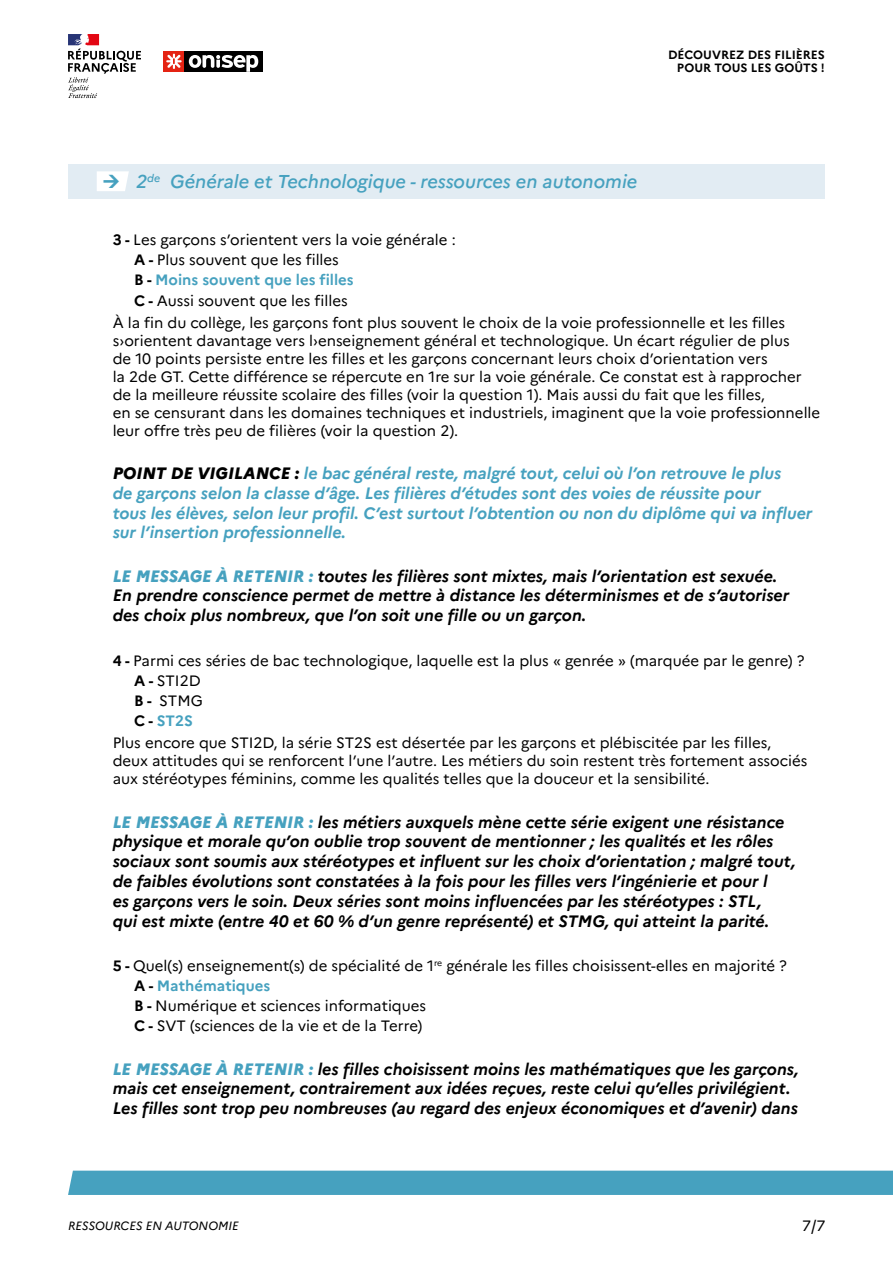
<style>
.page{position:relative;width:893px;height:1263px;background:#fff}
.page>*{position:absolute;margin:0;border:0;box-sizing:border-box;transform-origin:0 0}
.t1{font:italic 500 18.6px "Marianne";color:#46a1bf}
.t2{font:italic 700 16.5px/19.8px "Marianne";color:#000}
.t3{font:italic 700 16.5px/19.8px "Marianne";color:#46a1bf}
.t4{font:15px/20.1px "Marianne";color:#000}
.t5{font:700 12px/13.5px "Marianne";color:#000;text-align:right}
.t6{font:italic 12px "Marianne";color:#000}
.s1{font-weight:700}
.s2{font-weight:700;color:#46a1bf}
.s3{font-weight:800;color:#000}
.s4{font-weight:800;color:#46a1bf}
</style>
<div class="page">
<div style="left:68px;top:1170px;width:825px;height:25px;background:#46a1bf"></div>
<div style="left:184px;top:51px;width:79px;height:21px;background:#000"></div>
<svg style="left:189px;top:55px;width:69px;height:17px"></svg>
<div style="left:163px;top:51px;width:21px;height:21px;background:#e42313"></div>
<svg style="left:166px;top:54px;width:16px;height:15px"></svg>
<svg style="left:68px;top:34px;width:73px;height:64px"></svg>
<div style="left:68px;top:165px;width:757px;height:34px;background:#e2ecf3"></div>
<svg style="left:97px;top:171px;width:32px;height:20px"></svg>
<p class="t5" style="left:668px;top:48px;width:158px">DÉCOUVREZ DES FILIÈRES<br>POUR TOUS LES GOÛTS !</p>
<p class="t1" style="left:136px;top:170px;width:503px">2<sup>de</sup> Générale et Technologique - ressources en autonomie</p>
<p class="t4" style="left:134px;top:230px;width:323px;text-indent:-21px"><span class="s1">3 -</span> Les garçons s’orientent vers la voie générale :<br><span class="s1">A -</span> Plus souvent que les filles<br><span class="s1">B -</span> <span class="s2">Moins souvent que les filles<br></span><span class="s1">C -</span> Aussi souvent que les filles</p>
<p class="t4" style="left:113px;top:313px;width:709px;line-height:18px">À la fin du collège, les garçons font plus souvent le choix de la voie professionnelle et les filles s›orientent davantage vers l›enseignement général et technologique. Un écart régulier de plus<br>de 10 points persiste entre les filles et les garçons concernant leurs choix d’orientation vers<br>la 2de GT. Cette différence se répercute en 1re sur la voie générale. Ce constat est à rapprocher de la meilleure réussite scolaire des filles (voir la question 1). Mais aussi du fait que les filles,<br>en se censurant dans les domaines techniques et industriels, imaginent que la voie professionnelle leur offre très peu de filières (voir la question 2).</p>
<p class="t3" style="left:113px;top:463px;width:701px"><span class="s3">POINT DE VIGILANCE :</span> le bac général reste, malgré tout, celui où l’on retrouve le plus<br>de garçons selon la classe d’âge. Les filières d’études sont des voies de réussite pour<br>tous les élèves, selon leur profil. C’est surtout l’obtention ou non du diplôme qui va influer sur l’insertion professionnelle.</p>
<p class="t2" style="left:113px;top:566px;width:678px"><span class="s4">LE MESSAGE À RETENIR :</span> toutes les filières sont mixtes, mais l’orientation est sexuée.<br>En prendre conscience permet de mettre à distance les déterminismes et de s’autoriser des choix plus nombreux, que l’on soit une fille ou un garçon.</p>
<p class="t4" style="left:134px;top:650px;width:672px;text-indent:-21px"><span class="s1">4 -</span> Parmi ces séries de bac technologique, laquelle est la plus « genrée » (marquée par le genre) ?<br><span class="s1">A -</span> STI2D<br><span class="s1">B -</span> STMG<br><span class="s1">C -</span> <span class="s2">ST2S</span></p>
<p class="t4" style="left:113px;top:734px;width:696px;line-height:18px">Plus encore que STI2D, la série ST2S est désertée par les garçons et plébiscitée par les filles, deux attitudes qui se renforcent l’une l’autre. Les métiers du soin restent très fortement associés aux stéréotypes féminins, comme les qualités telles que la douceur et la sensibilité.</p>
<p class="t2" style="left:113px;top:812px;width:684px"><span class="s4">LE MESSAGE À RETENIR :</span> les métiers auxquels mène cette série exigent une résistance physique et morale qu’on oublie trop souvent de mentionner ; les qualités et les rôles sociaux sont soumis aux stéréotypes et influent sur les choix d’orientation ; malgré tout, de faibles évolutions sont constatées à la fois pour les filles vers l’ingénierie et pour l<br>es garçons vers le soin. Deux séries sont moins influencées par les stéréotypes : STL,<br>qui est mixte (entre 40 et 60 % d’un genre représenté) et STMG, qui atteint la parité.</p>
<p class="t4" style="left:134px;top:956px;width:654px;text-indent:-21px"><span class="s1">5 -</span> Quel(s) enseignement(s) de spécialité de 1<sup>re</sup> générale les filles choisissent-elles en majorité ?<br><span class="s1">A -</span> <span class="s2">Mathématiques<br></span><span class="s1">B -</span> Numérique et sciences informatiques<br><span class="s1">C -</span> SVT (sciences de la vie et de la Terre)</p>
<p class="t2" style="left:113px;top:1059px;width:687px"><span class="s4">LE MESSAGE À RETENIR :</span> les filles choisissent moins les mathématiques que les garçons, mais cet enseignement, contrairement aux idées reçues, reste celui qu’elles privilégient.<br>Les filles sont trop peu nombreuses (au regard des enjeux économiques et d’avenir) dans</p>
<p class="t6" style="left:68px;top:1218px;width:172px">RESSOURCES EN AUTONOMIE</p>
<p class="t4" style="left:802px;top:1216px;width:25px">7/7</p>
</div>
